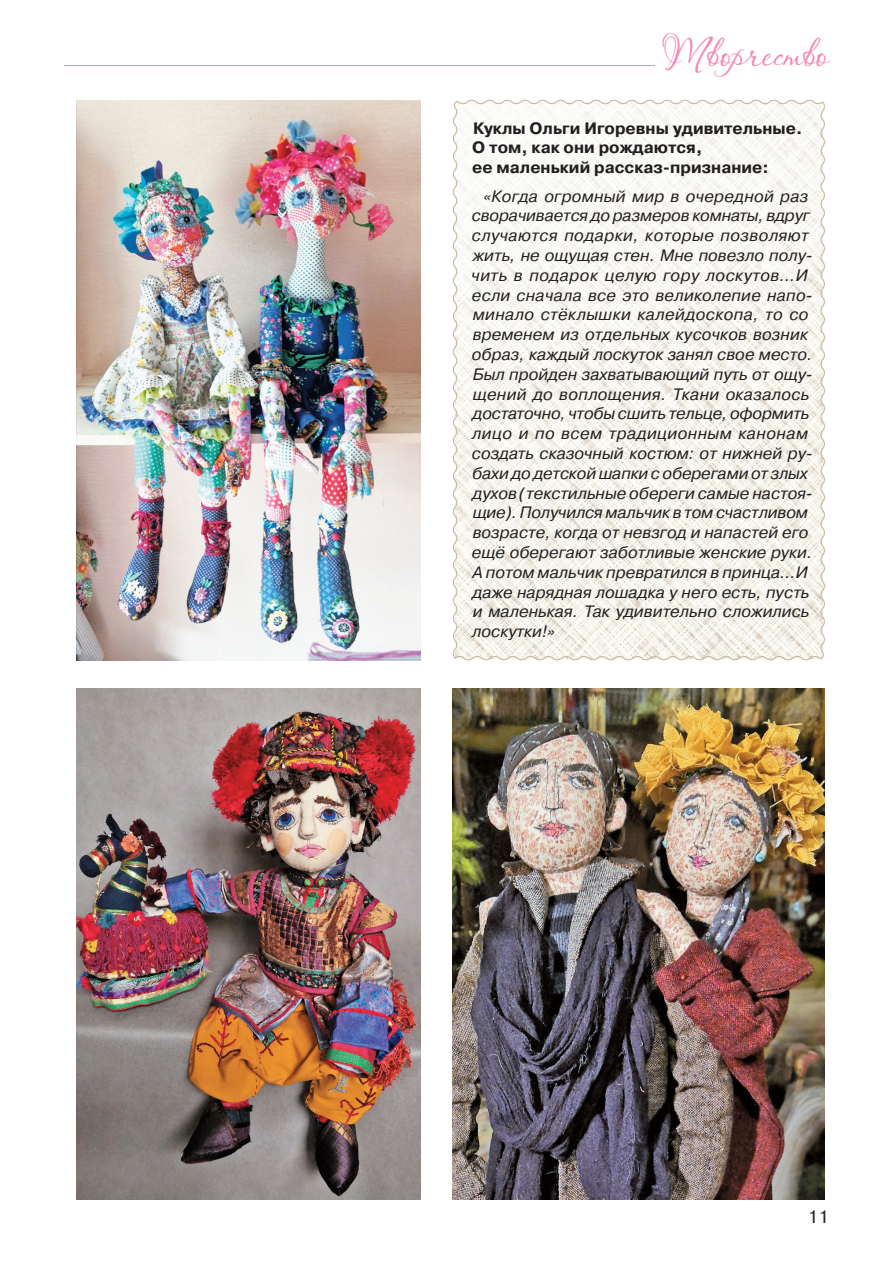
<style>
.page{position:relative;width:893px;height:1263px;background:#fff}
.page>*{position:absolute;margin:0;border:0;box-sizing:border-box;transform-origin:0 0}
.t1{font:36px "Aquarelle";letter-spacing:-.02em;color:#f287b6}
.t2{font:18px "Pragmatica C";color:#231f20}
.t3{font:italic 16.5px/19.8px "Pragmatica C";color:#231f20}
.t4{font:700 16.5px/19.8px "Pragmatica C";color:#231f20}
</style>
<div class="page">
<svg style="left:453px;top:100px;width:372px;height:560px;fill:#f9f7f2"></svg>
<hr style="left:64px;top:66px;width:590px;height:1px;background:#f287b6">
<img style="left:453px;top:689px;width:372px;height:510px">
<img style="left:76px;top:101px;width:345px;height:559px">
<img style="left:76px;top:689px;width:345px;height:510px">
<h1 class="t1" style="left:661px;top:31px;width:170px">Творчество</h1>
<p class="t4" style="left:472px;top:120px;width:332px">Куклы Ольги Игоревны удивительные.<br>О том, как они рождаются,<br>ее маленький рассказ-признание:</p>
<p class="t3" style="left:471px;top:186px;width:343px;text-indent:12px">«Когда огромный мир в очередной раз сворачивается до размеров комнаты, вдруг случаются подарки, которые позволяют жить, не ощущая стен. Мне повезло полу&shy;чить в подарок целую гору лоскутов…И если сначала все это великолепие напо&shy;минало стёклышки калейдоскопа, то со временем из отдельных кусочков возник образ, каждый лоскуток занял свое место.<br>Был пройден захватывающий путь от ощу&shy;щений до воплощения. Ткани оказалось достаточно, чтобы сшить тельце, оформить лицо и по всем традиционным канонам создать сказочный костюм: от нижней ру&shy;бахи до детской шапки с оберегами от злых духов (текстильные обереги самые настоя&shy;щие). Получился мальчик в том счастливом возрасте, когда от невзгод и напастей его ещё оберегают заботливые женские руки.<br>А потом мальчик превратился в принца…И даже нарядная лошадка у него есть, пусть и маленькая. Так удивительно сложились лоскутки!»</p>
<p class="t2" style="left:808px;top:1210px;width:22px">11</p>
</div>
